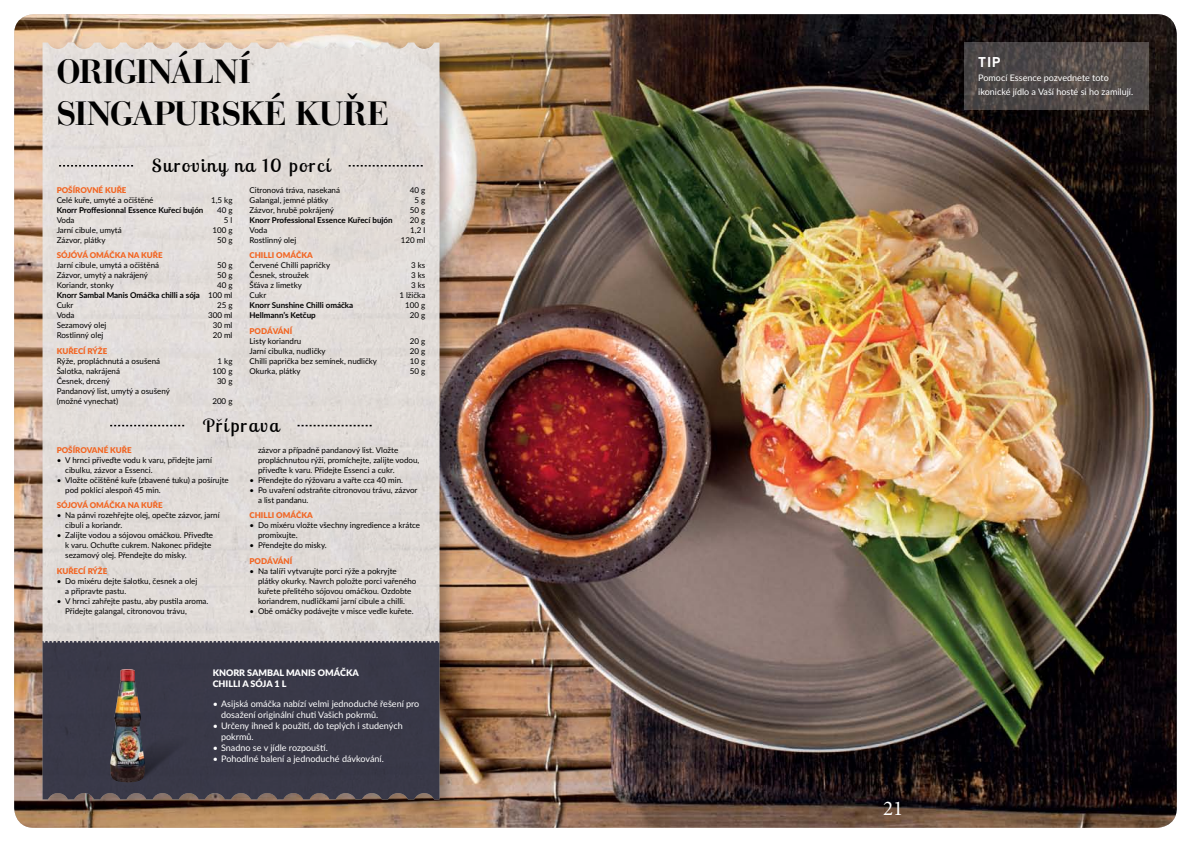
<style>
.page{position:relative;width:1191px;height:842px;background:#fff}
.page>*{position:absolute;margin:0;border:0;box-sizing:border-box;transform-origin:0 0}
.t1{font:700 35px/42px "Bauer Bodni EU";letter-spacing:.015em;color:#000}
.t2{font:21px "Minion Pro";color:#fff}
.t3{font:18px "Lobster Two";letter-spacing:.08em;color:#000;scale:1.1 1}
.t4{font:700 14px "DINCE";color:#fff}
.t5{font:9px/11px "Lato";color:#fff}
.t6{font:900 9px/11px "Lato";color:#fff}
.t7{font:8px/10px "Lato";color:#000}
.t8{font:700 8px/10px "Lato";color:#000;text-align:justify}
.t9{font:900 8px "Lato";color:#f26522}
.s1{font-weight:400}
</style>
<div class="page">
<img style="left:14px;top:14px;width:1162px;height:814px">
<div style="left:40px;top:40px;width:416px;height:776px;background:#000;opacity:.3"></div>
<div style="left:43px;top:43px;width:396px;height:598px;background:#e1dcd9"></div>
<div style="left:43px;top:642px;width:396px;height:157px;background:#393a4e"></div>
<svg style="left:43px;top:641px;width:396px;height:2px"></svg>
<div style="left:110px;top:736px;width:81px;height:45px;background:#383847"></div>
<svg style="left:145px;top:747px;width:25px;height:29px"></svg>
<img style="left:110px;top:669px;width:35px;height:113px">
<svg style="left:964px;top:43px;width:184px;height:67px;background:#504a48"></svg>
<svg style="left:59px;top:165px;width:74px;height:2px"></svg>
<svg style="left:349px;top:165px;width:74px;height:2px"></svg>
<svg style="left:110px;top:425px;width:74px;height:1px"></svg>
<svg style="left:297px;top:425px;width:75px;height:1px"></svg>
<h1 class="t1" style="left:57px;top:51px;width:333px">ORIGINÁLNÍ<br>SINGAPURSKÉ KUŘE</h1>
<h3 class="t3" style="left:152px;top:154px;width:164px">Suroviny na 10 porcí</h3>
<p class="t9" style="left:57px;top:184px;width:71px">POŠÍROVNÉ KUŘE</p>
<p class="t7" style="left:57px;top:195px;width:98px">Celé kuře, umyté a očištěné</p>
<p class="t7" style="left:211px;top:195px;width:23px">1,5 kg</p>
<p class="t8" style="left:57px;top:204px;width:148px">Knorr Proffesionnal Essence Kuřecí bujón</p>
<p class="t7" style="left:217px;top:205px;width:17px">40g</p>
<p class="t7" style="left:57px;top:215px;width:19px">Voda</p>
<p class="t7" style="left:224px;top:215px;width:10px">5 l</p>
<p class="t7" style="left:57px;top:225px;width:67px">Jarní cibule, umytá</p>
<p class="t7" style="left:212px;top:225px;width:22px">100 g</p>
<p class="t7" style="left:57px;top:235px;width:50px">Zázvor, plátky</p>
<p class="t7" style="left:217px;top:235px;width:17px">50g</p>
<p class="t9" style="left:57px;top:249px;width:21px">SÓJÓVÁ</p>
<p class="t9" style="left:90px;top:249px;width:74px">OMÁČKA NA KUŘE</p>
<p class="t7" style="left:57px;top:260px;width:104px">Jarní cibule, umytá a očištěná</p>
<p class="t7" style="left:217px;top:260px;width:17px">50g</p>
<p class="t7" style="left:57px;top:270px;width:93px">Zázvor, umytý a nakrájený</p>
<p class="t7" style="left:217px;top:270px;width:17px">50g</p>
<p class="t7" style="left:57px;top:280px;width:59px">Koriandr, stonky</p>
<p class="t7" style="left:249px;top:185px;width:92px">Citronová tráva, nasekaná</p>
<p class="t7" style="left:410px;top:185px;width:17px">40g</p>
<p class="t7" style="left:249px;top:195px;width:80px">Galangal, jemné plátky</p>
<p class="t7" style="left:414px;top:195px;width:12px">5 g</p>
<p class="t7" style="left:249px;top:205px;width:86px">Zázvor, hrubě pokrájený</p>
<p class="t7" style="left:410px;top:205px;width:17px">50g</p>
<p class="t8" style="left:249px;top:215px;width:145px">Knorr Professional Essence Kuřecí bujón</p>
<p class="t7" style="left:410px;top:215px;width:17px">20 g</p>
<p class="t7" style="left:249px;top:225px;width:19px">Voda</p>
<p class="t7" style="left:410px;top:225px;width:17px">1,2 l</p>
<p class="t7" style="left:249px;top:235px;width:48px">Rostlinný olej</p>
<p class="t7" style="left:401px;top:235px;width:26px">120 ml</p>
<p class="t9" style="left:249px;top:249px;width:65px">CHILLI OMÁČKA</p>
<p class="t7" style="left:249px;top:260px;width:82px">Červené Chilli papričky</p>
<p class="t7" style="left:411px;top:260px;width:16px">3 ks</p>
<p class="t7" style="left:249px;top:270px;width:61px">Česnek, stroužek</p>
<p class="t7" style="left:411px;top:270px;width:16px">3 ks</p>
<p class="t7" style="left:249px;top:280px;width:54px">Šťáva z limetky</p>
<p class="t7" style="left:411px;top:280px;width:16px">3 ks</p>
<p class="t7" style="left:249px;top:290px;width:18px">Cukr</p>
<p class="t7" style="left:399px;top:290px;width:27px">1 lžička</p>
<p class="t8" style="left:249px;top:300px;width:105px">Knorr Sunshine Chilli omáčka</p>
<p class="t7" style="left:405px;top:300px;width:22px">100 g</p>
<p class="t8" style="left:249px;top:310px;width:68px">Hellmann’s Ketčup</p>
<p class="t7" style="left:410px;top:310px;width:17px">20 g</p>
<p class="t9" style="left:249px;top:325px;width:12px">PODÁVÁNÍ</p>
<p class="t7" style="left:249px;top:336px;width:53px">Listy koriandru</p>
<p class="t7" style="left:410px;top:336px;width:17px">20 g</p>
<p class="t7" style="left:249px;top:346px;width:78px">Jarní cibulka, nudličky</p>
<p class="t7" style="left:410px;top:346px;width:17px">20 g</p>
<p class="t7" style="left:249px;top:356px;width:129px">Chilli paprička bez semínek, nudličky</p>
<p class="t7" style="left:410px;top:356px;width:17px">10g</p>
<p class="t7" style="left:249px;top:366px;width:53px">Okurka, plátky</p>
<p class="t7" style="left:410px;top:366px;width:17px">50g</p>
<p class="t8" style="left:57px;top:280px;width:177px;text-indent:160px"><span class="s1">40g </span>Knorr Sambal Manis Omáčka chilli a sója <span class="s1">100 ml Cukr</span></p>
<p class="t7" style="left:217px;top:300px;width:17px">25g</p>
<p class="t7" style="left:57px;top:310px;width:19px">Voda</p>
<p class="t7" style="left:208px;top:310px;width:26px">300 ml</p>
<p class="t7" style="left:57px;top:320px;width:51px">Sezamový olej</p>
<p class="t7" style="left:213px;top:320px;width:21px">30 ml</p>
<p class="t7" style="left:57px;top:330px;width:48px">Rostlinný olej</p>
<p class="t7" style="left:213px;top:330px;width:21px">20 ml</p>
<p class="t9" style="left:57px;top:345px;width:52px">KUŘECÍ RÝŽE</p>
<p class="t7" style="left:57px;top:356px;width:105px">Rýže, propláchnutá a osušená</p>
<p class="t7" style="left:218px;top:356px;width:16px">1 kg</p>
<p class="t7" style="left:57px;top:366px;width:65px">Šalotka, nakrájená</p>
<p class="t7" style="left:212px;top:366px;width:22px">100 g</p>
<p class="t7" style="left:57px;top:376px;width:55px">Česnek, drcený</p>
<p class="t7" style="left:217px;top:376px;width:17px">30g</p>
<p class="t7" style="left:57px;top:386px;width:115px">Pandanový list, umytý a osušený (možné vynechat)</p>
<p class="t7" style="left:212px;top:396px;width:22px">200 g</p>
<h3 class="t3" style="left:203px;top:414px;width:71px">Pˇríprava</h3>
<p class="t9" style="left:57px;top:444px;width:76px">POŠÍROVANÉ KUŘE</p>
<p class="t7" style="left:65px;top:454px;width:148px;text-indent:-9px">• V hrnci přiveďte vodu k varu, přidejte jarní cibulku, zázvor a Essenci.</p>
<p class="t7" style="left:65px;top:474px;width:165px;text-indent:-9px">• Vložte očištěné kuře (zbavené tuku) a pošírujte pod poklicí alespoň 45 min.</p>
<p class="t9" style="left:57px;top:499px;width:21px">SÓJOVÁ</p>
<p class="t9" style="left:90px;top:499px;width:74px">OMÁČKA NA KUŘE</p>
<p class="t7" style="left:65px;top:510px;width:156px;text-indent:-9px">• Na pánvi rozehřejte olej, opečte zázvor, jarní cibuli a koriandr.</p>
<p class="t7" style="left:65px;top:530px;width:149px;text-indent:-9px">• Zalijte vodou a sójovou omáčkou. Přiveďte k varu. Ochuťte cukrem. Nakonec přidejte sezamový olej. Přendejte do misky.</p>
<p class="t9" style="left:57px;top:565px;width:52px">KUŘECÍ RÝŽE</p>
<p class="t7" style="left:65px;top:576px;width:134px;text-indent:-9px">• Do mixéru dejte šalotku, česnek a olej a připravte pastu.</p>
<p class="t7" style="left:65px;top:596px;width:145px;text-indent:-9px">• V hrnci zahřejte pastu, aby pustila aroma.<br>Přidejte galangal, citronovou trávu,</p>
<p class="t7" style="left:258px;top:444px;width:163px">zázvor a případně pandanový list. Vložte propláchnutou rýži, promíchejte, zalijte vodou, přiveďte k varu. Přidejte Essenci a cukr.</p>
<p class="t7" style="left:249px;top:474px;width:155px">• Přendejte do rýžovaru a vařte cca 40 min.</p>
<p class="t7" style="left:258px;top:484px;width:161px;text-indent:-9px">• Po uvaření odstraňte citronovou trávu, zázvor a list pandanu.</p>
<p class="t9" style="left:249px;top:509px;width:65px">CHILLI OMÁČKA</p>
<p class="t7" style="left:258px;top:520px;width:164px;text-indent:-9px">• Do mixéru vložte všechny ingredience a krátce promixujte.</p>
<p class="t7" style="left:249px;top:540px;width:79px">• Přendejte do misky.</p>
<p class="t9" style="left:249px;top:555px;width:44px">PODÁVÁNÍ</p>
<p class="t7" style="left:258px;top:566px;width:160px;text-indent:-9px">• Na talíři vytvarujte porci rýže a pokryjte plátky okurky. Navrch položte porci vařeného kuřete přelitého sójovou omáčkou. Ozdobte koriandrem, nudličkami jarní cibule a chilli.</p>
<p class="t7" style="left:249px;top:606px;width:166px">• Obě omáčky podávejte v misce vedle kuřete.</p>
<p class="t6" style="left:213px;top:667px;width:148px">KNORR SAMBAL MANIS OMÁČKA<br>CHILLI A SÓJA 1 L</p>
<p class="t5" style="left:221px;top:698px;width:200px;text-indent:-9px">• Asijská omáčka nabízí velmi jednoduché řešení pro dosažení originální chuti Vašich pokrmů.</p>
<p class="t5" style="left:221px;top:720px;width:183px;text-indent:-9px">• Určeny ihned k použití, do teplých i studených pokrmů.</p>
<p class="t5" style="left:213px;top:742px;width:117px">• Snadno se v jídle rozpouští.</p>
<p class="t5" style="left:213px;top:753px;width:173px">• Pohodlné balení a jednoduché dávkování.</p>
<h3 class="t4" style="left:978px;top:53px;width:24px">TIP</h3>
<p class="t5" style="left:978px;top:71px;width:156px;line-height:14px">Pomocí Essence pozvednete toto ikonické jídlo a Vaší hosté si ho zamilují.</p>
<h2 class="t2" style="left:883px;top:794px;width:22px">21</h2>
</div>
